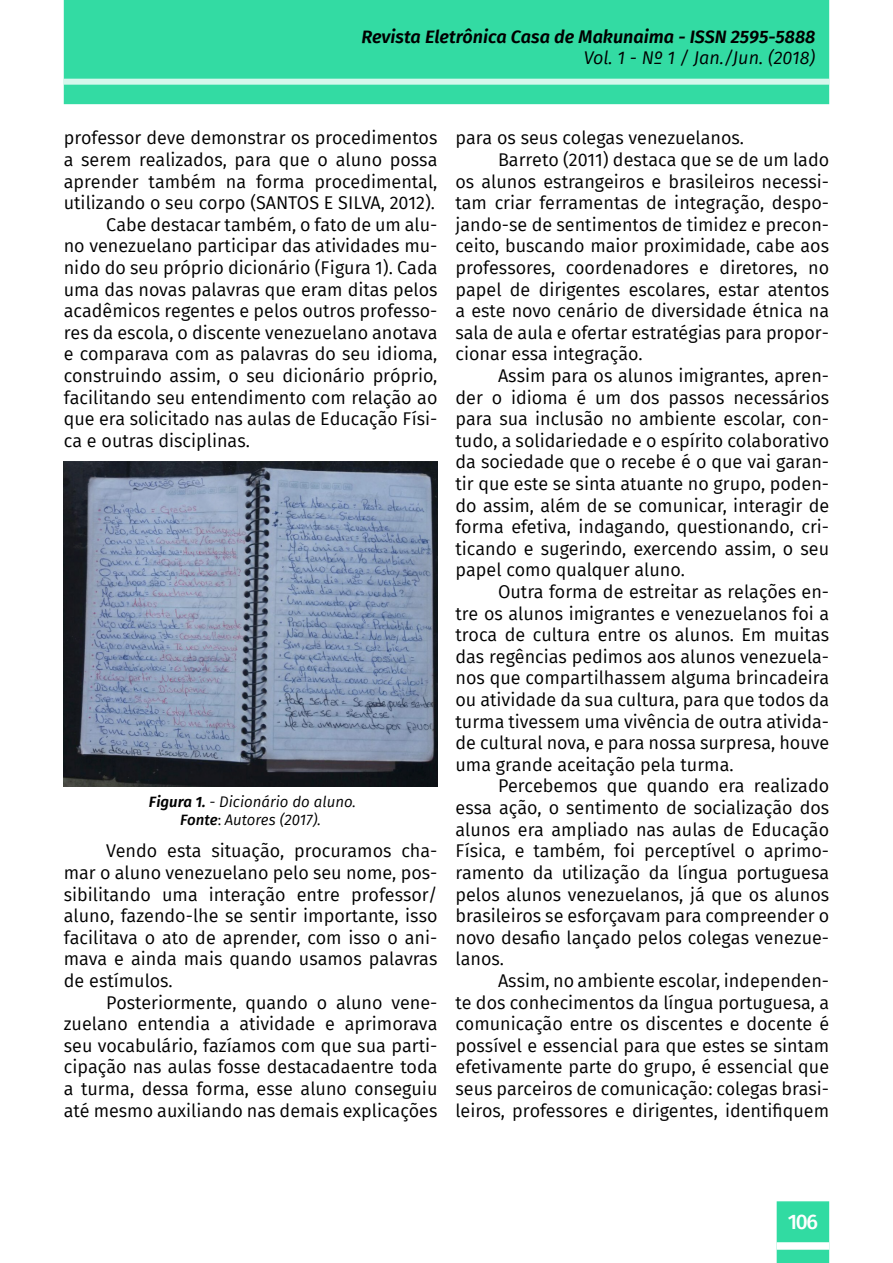
<style>
.page{position:relative;width:893px;height:1263px;background:#fff}
.page>*{position:absolute;margin:0;border:0;box-sizing:border-box;transform-origin:0 0}
.t1{font:500 21px "Fira Sans";color:#fff}
.texto{font:18px/21.6px "Fira Sans";color:#000;text-align:justify}
.t2{font:italic 600 18px "Fira Sans";color:#000}
.t3{font:italic 18px "Fira Sans";color:#000}
.t4{font:italic 15px "Fira Sans";color:#000}
.s1{font-weight:600}
.s2{font-weight:500}
.s3{font-style:normal}
</style>
<div class="page">
<div style="left:777px;top:1201px;width:52px;height:62px;background:#31dba2"></div>
<div style="left:64px;top:0;width:765px;height:104px;background:#33dba3"></div>
<div style="left:64px;top:79px;width:765px;height:6px;background:#d6f7ec"></div>
<div style="left:777px;top:1242px;width:52px;height:8px;background:#fff"></div>
<img style="left:64px;top:461px;width:373px;height:325px">
<p class="t2" style="left:361px;top:22px;width:455px">Revista Eletrônica Casa de Makunaima - ISSN 2595-5888</p>
<p class="t3" style="left:584px;top:45px;width:233px">Vol. 1 - Nº 1 / Jan./Jun. (2018)</p>
<p class="texto" style="left:64px;top:127px;width:375px">professor deve demonstrar os procedimentos a serem realizados, para que o aluno possa aprender também na forma procedimental, utilizando o seu corpo (SANTOS E SILVA, 2012).</p>
<p class="texto" style="left:64px;top:213px;width:375px;text-indent:43px">Cabe destacar também, o fato de um alu&shy;no venezuelano participar das atividades mu&shy;nido do seu próprio dicionário (Figura 1). Cada uma das novas palavras que eram ditas pelos acadêmicos regentes e pelos outros professo&shy;res da escola, o discente venezuelano anotava e comparava com as palavras do seu idioma, construindo assim, o seu dicionário próprio, facilitando seu entendimento com relação ao que era solicitado nas aulas de Educação Físi&shy;ca e outras disciplinas.</p>
<p class="t4" style="left:149px;top:790px;width:209px"><span class="s1">Figura 1.</span> - Dicionário do aluno.</p>
<p class="t4" style="left:180px;top:808px;width:142px"><span class="s2">Fonte</span><span class="s3">:</span> Autores (2017).</p>
<p class="texto" style="left:64px;top:840px;width:375px;text-indent:43px">Vendo esta situação, procuramos cha&shy;mar o aluno venezuelano pelo seu nome, pos&shy;sibilitando uma interação entre professor/ aluno, fazendo-lhe se sentir importante, isso facilitava o ato de aprender, com isso o ani&shy;mava e ainda mais quando usamos palavras de estímulos.</p>
<p class="texto" style="left:64px;top:991px;width:375px;text-indent:43px">Posteriormente, quando o aluno vene&shy;zuelano entendia a atividade e aprimorava seu vocabulário, fazíamos com que sua parti&shy;cipação nas aulas fosse destacadaentre toda a turma, dessa forma, esse aluno conseguiu até mesmo auxiliando nas demais explicações</p>
<p class="texto" style="left:455px;top:127px;width:290px">para os seus colegas venezuelanos.</p>
<p class="texto" style="left:455px;top:149px;width:375px;text-indent:43px">Barreto (2011) destaca que se de um lado os alunos estrangeiros e brasileiros necessi&shy;tam criar ferramentas de integração, despo&shy;jando-se de sentimentos de timidez e precon&shy;ceito, buscando maior proximidade, cabe aos professores, coordenadores e diretores, no papel de dirigentes escolares, estar atentos a este novo cenário de diversidade étnica na sala de aula e ofertar estratégias para propor&shy;cionar essa integração.</p>
<p class="texto" style="left:455px;top:365px;width:375px;text-indent:43px">Assim para os alunos imigrantes, apren&shy;der o idioma é um dos passos necessários para sua inclusão no ambiente escolar, con&shy;tudo, a solidariedade e o espírito colaborativo da sociedade que o recebe é o que vai garan&shy;tir que este se sinta atuante no grupo, poden&shy;do assim, além de se comunicar, interagir de forma efetiva, indagando, questionando, cri&shy;ticando e sugerindo, exercendo assim, o seu papel como qualquer aluno.</p>
<p class="texto" style="left:455px;top:581px;width:375px;text-indent:43px">Outra forma de estreitar as relações en&shy;tre os alunos imigrantes e venezuelanos foi a troca de cultura entre os alunos. Em muitas das regências pedimos aos alunos venezuela&shy;nos que compartilhassem alguma brincadeira ou atividade da sua cultura, para que todos da turma tivessem uma vivência de outra ativida&shy;de cultural nova, e para nossa surpresa, houve uma grande aceitação pela turma.</p>
<p class="texto" style="left:455px;top:775px;width:375px;text-indent:43px">Percebemos que quando era realizado essa ação, o sentimento de socialização dos alunos era ampliado nas aulas de Educação Física, e também, foi perceptível o aprimo&shy;ramento da utilização da língua portuguesa pelos alunos venezuelanos, já que os alunos brasileiros se esforçavam para compreender o novo desafio lançado pelos colegas venezue&shy;lanos.</p>
<p class="texto" style="left:455px;top:969px;width:375px;text-indent:43px">Assim, no ambiente escolar, independen&shy;te dos conhecimentos da língua portuguesa, a comunicação entre os discentes e docente é possível e essencial para que estes se sintam efetivamente parte do grupo, é essencial que seus parceiros de comunicação: colegas brasi&shy;leiros, professores e dirigentes, identifiquem</p>
<p class="t1" style="left:788px;top:1205px;width:31px">106</p>
</div>
